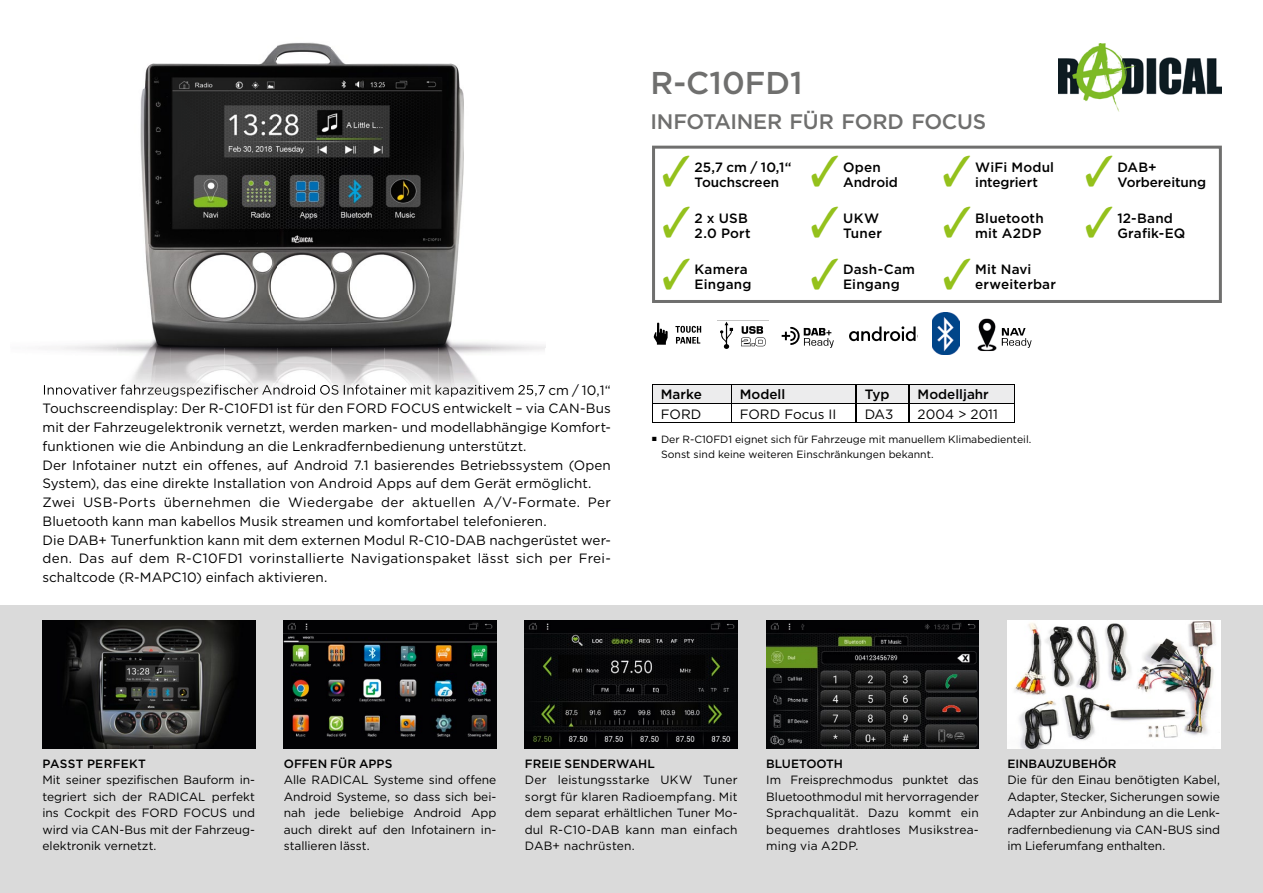
<style>
.page{position:relative;width:1263px;height:893px;background:#fff}
.page>*{position:absolute;margin:0;border:0;box-sizing:border-box;transform-origin:0 0}
.t1{font:43.05px/51.6px "Zapf Dingbats Std";color:#94c11c;text-align:justify;scale:.89 1}
.t2{font:500 31.5px "Gotham";color:#6f6f6e}
.t3{font:500 21px "Gotham";letter-spacing:-.015em;color:#6f6f6e}
.t4{font:13.5px/18.8px "Gotham";letter-spacing:.005em;color:#000}
.t5{font:500 13.5px/15px "Gotham";letter-spacing:.005em;color:#000}
.t6{font:12px/16.5px "Gotham";color:#000;text-align:justify}
.t7{font:500 12px "Gotham";color:#000}
.t8{font:500 12px "Gotham";letter-spacing:.02em;color:#000}
.t9{font:10.5px/15px "Gotham";color:#000}
</style>
<div class="page">
<div style="left:0;top:605px;width:1263px;height:288px;background:#dadada"></div>
<img style="left:525px;top:621px;width:213px;height:128px">
<img style="left:766px;top:621px;width:213px;height:128px">
<img style="left:1007px;top:621px;width:213px;height:128px">
<img style="left:1058px;top:44px;width:163px;height:68px">
<img style="left:43px;top:42px;width:502px;height:352px">
<img style="left:44px;top:384px;width:501px;height:13px">
<hr style="left:652px;top:422px;width:79px;height:1px;background:#000">
<hr style="left:731px;top:422px;width:125px;height:1px;background:#000">
<hr style="left:856px;top:422px;width:53px;height:1px;background:#000">
<hr style="left:909px;top:422px;width:105px;height:1px;background:#000">
<svg style="left:652px;top:384px;width:363px;height:38px"></svg>
<svg style="left:652px;top:146px;width:570px;height:157px"></svg>
<svg style="left:653px;top:322px;width:49px;height:23px"></svg>
<img style="left:932px;top:312px;width:28px;height:43px">
<svg style="left:849px;top:326px;width:66px;height:15px"></svg>
<svg style="left:781px;top:327px;width:53px;height:21px"></svg>
<img style="left:977px;top:318px;width:20px;height:33px">
<svg style="left:1001px;top:328px;width:31px;height:20px"></svg>
<svg style="left:720px;top:321px;width:46px;height:28px"></svg>
<img style="left:43px;top:621px;width:212px;height:128px">
<img style="left:284px;top:621px;width:212px;height:128px">
<svg style="left:1086px;top:155px;width:26px;height:83px"></svg>
<h2 class="t2" style="left:651px;top:63px;width:153px">R-C10FD1</h2>
<h3 class="t3" style="left:651px;top:108px;width:337px">INFOTAINER FÜR FORD FOCUS</h3>
<p class="t4" style="left:43px;top:399px;width:570px">Touch screendisplay: Der R-C10FD1 ist für den FORD FOCUS entwickelt – via CAN-Bus mit der Fahrzeugelektronik ver netzt, werden marken- und modellabhängige Kom fort&shy;funktionen wie die Anbindung an die Lenkradfernbedienung unterstützt.<br>Der Infotainer nutzt ein offenes, auf Android 7.1 basierendes Betriebssystem (Open Sys tem), das eine direkte Installation von Android Apps auf dem Gerät ermöglicht.<br>Zwei USB-Ports übernehmen die Wiedergabe der aktuellen A/V-Formate. Per Bluetooth kann man kabellos Musik streamen und komfortabel telefonieren.<br>Die DAB+ Tunerfunktion kann mit dem externen Modul R-C10-DAB nach gerüstet wer&shy;den. Das auf dem R-C10FD1 vorinstallierte Navigationspaket lässt sich per Frei&shy;schaltcode (R-MAPC10) einfach aktivieren.</p>
<h1 class="t1" style="left:662px;top:145px;width:34px">✓ ✓ ✓</h1>
<p class="t5" style="left:1117px;top:159px;width:90px">DAB+<br>Vorbereitung</p>
<h1 class="t1" style="left:810px;top:145px;width:34px">✓ ✓ ✓</h1>
<p class="t5" style="left:975px;top:159px;width:80px">WiFi Modul integriert</p>
<h1 class="t1" style="left:943px;top:145px;width:34px">✓ ✓ ✓</h1>
<p class="t5" style="left:695px;top:159px;width:98px">25,7 cm / 10,1“<br>Touchscreen</p>
<p class="t5" style="left:695px;top:211px;width:58px">2 x USB<br>2.0 Port</p>
<p class="t5" style="left:695px;top:262px;width:58px">Kamera<br>Eingang</p>
<p class="t5" style="left:843px;top:159px;width:56px">Open<br>Android</p>
<p class="t5" style="left:843px;top:211px;width:40px">UKW<br>Tuner</p>
<p class="t5" style="left:843px;top:262px;width:74px">Dash-Cam<br>Eingang</p>
<p class="t5" style="left:975px;top:211px;width:70px">Bluetooth mit A2DP</p>
<p class="t5" style="left:975px;top:262px;width:82px">Mit Navi erweiterbar</p>
<p class="t5" style="left:1117px;top:211px;width:69px">12-Band<br>Grafik-EQ</p>
<p class="t5" style="left:661px;top:387px;width:42px">Marke</p>
<p class="t5" style="left:740px;top:387px;width:47px">Modell</p>
<p class="t5" style="left:865px;top:387px;width:26px">Typ</p>
<p class="t5" style="left:917px;top:387px;width:73px">Modelljahr</p>
<p class="t4" style="left:661px;top:404px;width:42px">FORD</p>
<p class="t4" style="left:740px;top:404px;width:98px">FORD Focus II</p>
<p class="t4" style="left:865px;top:404px;width:30px">DA3</p>
<p class="t4" style="left:917px;top:404px;width:82px">2004 &gt; 2011</p>
<p class="t9" style="left:661px;top:431px;width:372px;text-indent:-9px">■ Der R-C10FD1 eignet sich für Fahrzeuge mit manuellem Klimabedienteil.<br>Sonst sind keine weiteren Einschränkungen bekannt.</p>
<p class="t8" style="left:43px;top:756px;width:105px">PASST PERFEKT</p>
<p class="t6" style="left:43px;top:772px;width:214px">Mit seiner spezifischen Bauform in&shy;te griert sich der RADICAL per fekt ins Cockpit des FORD FOCUS und wird via CAN-Bus mit der Fahr zeug&shy;elektronik vernetzt.</p>
<p class="t7" style="left:284px;top:756px;width:110px">OFFEN FÜR APPS</p>
<p class="t6" style="left:284px;top:772px;width:214px">Alle RADICAL Systeme sind offene Android Systeme, so dass sich bei&shy;nah jede beliebige Android App auch direkt auf den Info tainern in&shy;stal lieren lässt.</p>
<p class="t7" style="left:525px;top:756px;width:131px">FREIE SENDERWAHL</p>
<p class="t6" style="left:525px;top:772px;width:214px">Der leistungsstarke UKW Tuner sorgt für klaren Radioempfang. Mit dem separat erhältlichen Tuner Mo&shy;dul R-C10-DAB kann man einfach DAB+ nachrüsten.</p>
<p class="t7" style="left:766px;top:756px;width:78px">BLUETOOTH</p>
<p class="t6" style="left:766px;top:772px;width:214px">Im Freisprechmodus punktet das Bluetoothmodul mit hervorragender Sprachqualität. Dazu kommt ein be quemes drahtloses Musik strea&shy;ming via A2DP.</p>
<p class="t7" style="left:1007px;top:756px;width:111px">EINBAUZUBEHÖR</p>
<p class="t6" style="left:1007px;top:772px;width:214px">Die für den Einau benötigten Kabel, Adapter, Stecker, Sicherungen sowie Adapter zur Anbindung an die Lenk&shy;radfernbedienung via CAN-BUS sind im Lieferumfang enthalten.</p>
</div>
